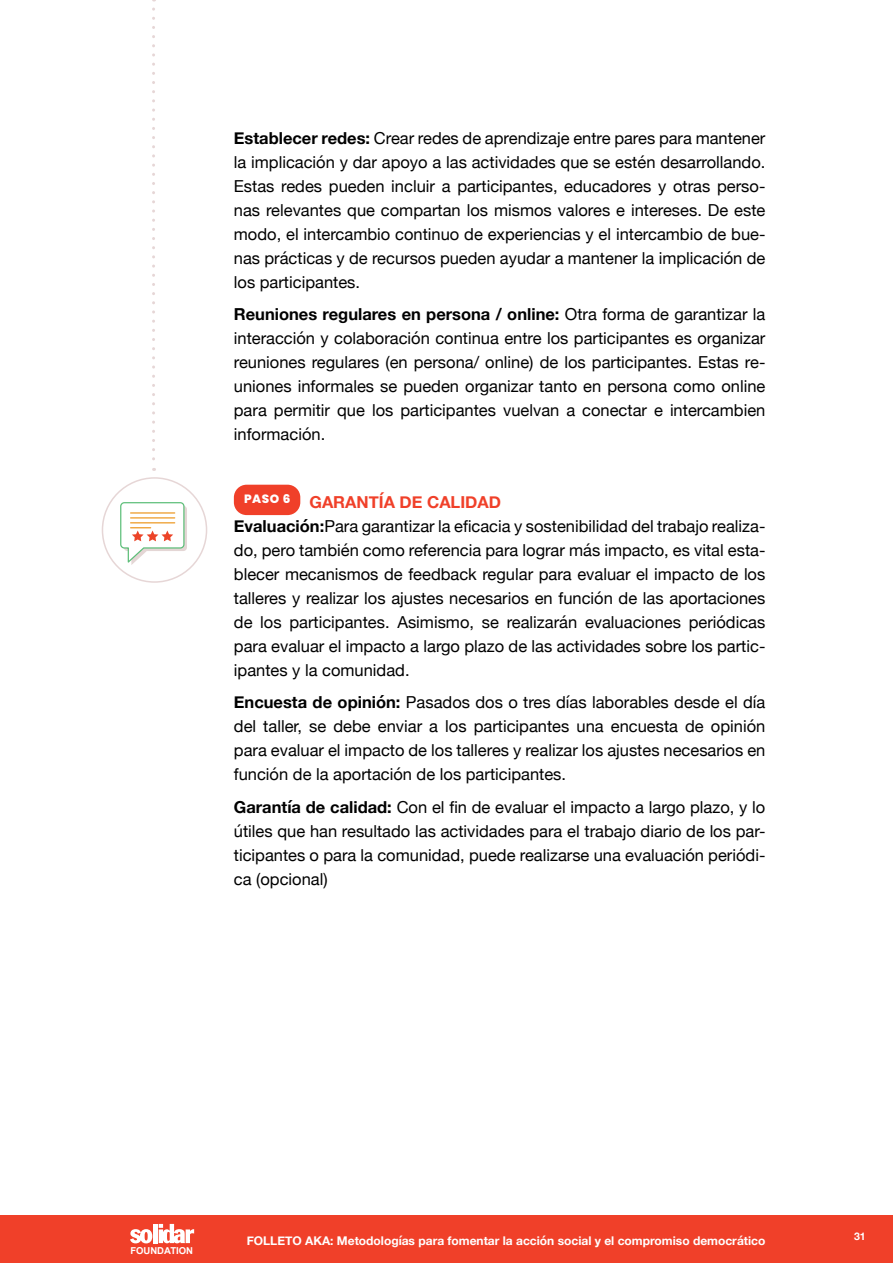
<style>
.page{position:relative;width:893px;height:1263px;background:#fff}
.page>*{position:absolute;margin:0;border:0;box-sizing:border-box;transform-origin:0 0}
.t1{font:16.5px/24px "Helvetica Neue";color:#000;text-align:justify}
.t2{font:700 12px "Helvetica Neue";color:#fff}
.t3{font:800 12px "Poppins";color:#fff}
.t4{font:700 10.5px "Helvetica Neue";color:#fff}
.t5{font:700 9.6px "Arial";color:#fff}
.s1{font-weight:700}
.s2{font-weight:700;color:#f04029}
</style>
<div class="page">
<div style="left:102px;top:477px;width:105px;height:106px;border:2px solid #e6d6d6;border-radius:50%"></div>
<svg style="left:120px;top:502px;width:67px;height:63px"></svg>
<div style="left:234px;top:485px;width:66px;height:30px;background:#f04029;border-radius:13px"></div>
<svg style="left:152px;top:9px;width:3px;height:462px"></svg>
<div style="left:0;top:1215px;width:893px;height:48px;background:#f04029"></div>
<svg style="left:130px;top:1229px;width:22px;height:14px"></svg>
<div style="left:153px;top:1224px;width:5px;height:19px;background:#fff"></div>
<svg style="left:159px;top:1224px;width:35px;height:19px"></svg>
<p class="t1" style="left:234px;top:127px;width:533px"><span class="s1">Establecer redes:</span> Crear redes de aprendizaje entre pares para mantener la implicación y dar apoyo a las actividades que se estén desarrollando.<br>Estas redes pueden incluir a participantes, educadores y otras perso&shy;nas relevantes que compartan los mismos valores e intereses. De este modo, el intercambio continuo de experiencias y el intercambio de bue&shy;nas prácticas y de recursos pueden ayudar a mantener la implicación de los participantes.</p>
<p class="t1" style="left:234px;top:303px;width:533px"><span class="s1">Reuniones regulares en persona / online:</span> Otra forma de garantizar la interacción y colaboración continua entre los participantes es organizar reuniones regulares (en persona/ online) de los participantes. Estas re&shy;uniones informales se pueden organizar tanto en persona como online para permitir que los participantes vuelvan a conectar e intercambien información.</p>
<p class="t1" style="left:234px;top:491px;width:533px;text-align:left;text-indent:76px"><span class="s2">GARANTÍA DE CALIDAD<br></span><span class="s1">Evaluación:</span>Para garantizar la eficacia y sostenibilidad del trabajo realiza&shy;do, pero también como referencia para lograr más impacto, es vital esta&shy;blecer mecanismos de feedback regular para evaluar el impacto de los talleres y realizar los ajustes necesarios en función de las aportaciones de los participantes. Asimismo, se realizarán evaluaciones periódicas para evaluar el impacto a largo plazo de las actividades sobre los partic&shy;ipantes y la comunidad.</p>
<p class="t1" style="left:234px;top:691px;width:533px"><span class="s1">Encuesta de opinión:</span> Pasados dos o tres días laborables desde el día del taller, se debe enviar a los participantes una encuesta de opinión para evaluar el impacto de los talleres y realizar los ajustes necesarios en función de la aportación de los participantes.</p>
<p class="t1" style="left:234px;top:796px;width:533px"><span class="s1">Garantía de calidad:</span> Con el fin de evaluar el impacto a largo plazo, y lo útiles que han resultado las actividades para el trabajo diario de los par&shy;ticipantes o para la comunidad, puede realizarse una evaluación periódi&shy;ca (opcional)</p>
<p class="t3" style="left:244px;top:492px;width:48px">PASO 6</p>
<p class="t5" style="left:130px;top:1243px;width:64px">FOUNDATION</p>
<p class="t2" style="left:247px;top:1231px;width:520px">FOLLETO AKA: Metodologías para fomentar la acción social y el compromiso democrático</p>
<p class="t4" style="left:854px;top:1228px;width:13px">31</p>
</div>
